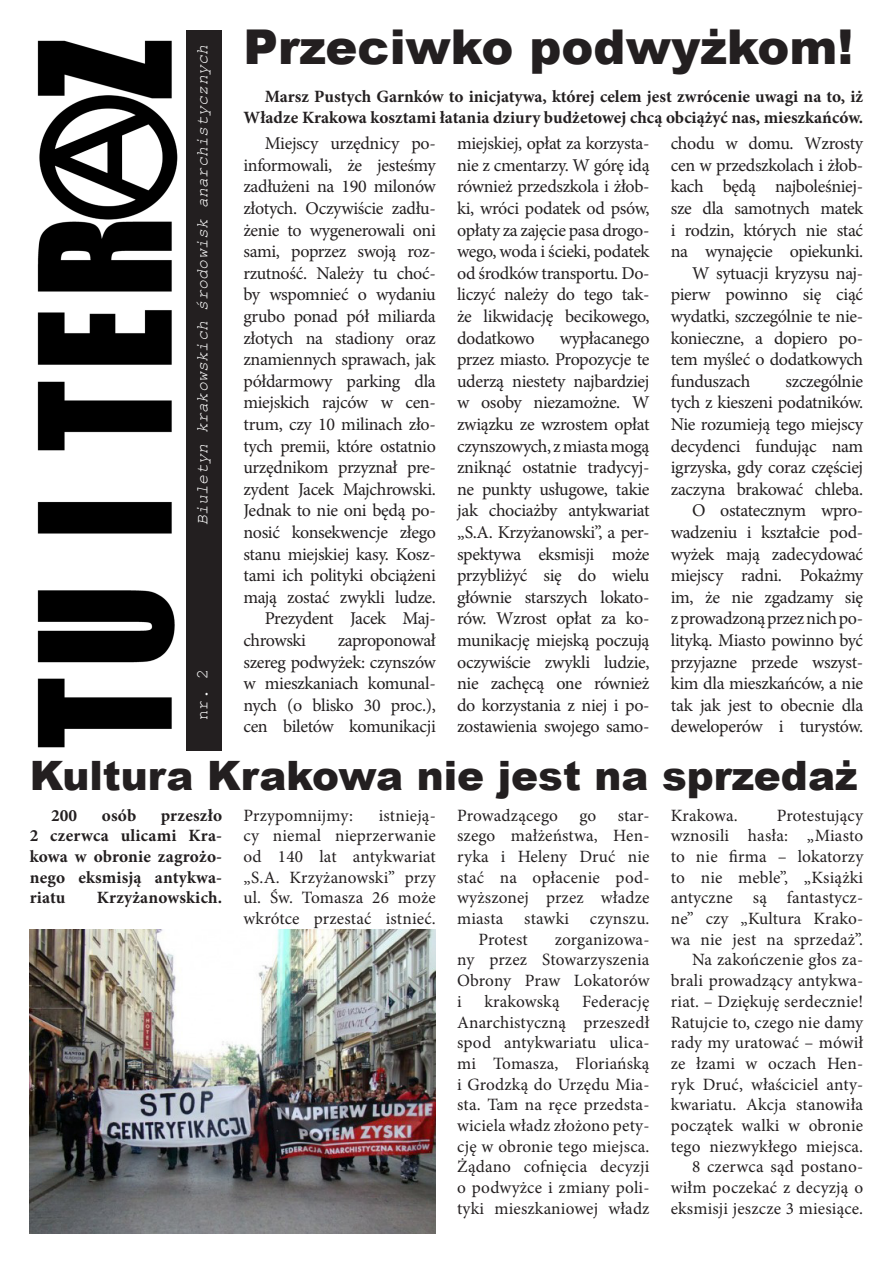
<style>
.page{position:relative;width:893px;height:1263px;background:#fff}
.page>*{position:absolute;margin:0;border:0;box-sizing:border-box;transform-origin:0 0}
.t1{font:900 48px "Arial";color:#231f20}
.t2{font:900 40.5px "Arial";color:#231f20}
.t3{font:18px/21.6px "Minion Pro";letter-spacing:-.02em;color:#231f20;text-align:justify}
.t4{font:17.25px/20.7px "Minion Pro";letter-spacing:.01em;color:#231f20;text-align:justify}
.t5{font:700 17.25px/20.7px "Minion Pro";color:#231f20;text-align:right}
.t6{font:italic 16.5px "Courier New";letter-spacing:.02em;color:#fff}
.t7{font:16.5px "Courier New";color:#fff}
</style>
<div class="page">
<img style="left:37px;top:40px;width:141px;height:708px">
<img style="left:30px;top:929px;width:406px;height:304px">
<div style="left:187px;top:30px;width:35px;height:720px;background:#231f20"></div>
<p class="t6" style="left:191px;top:525px;width:482px;rotate:-90deg">Biuletyn krakowskich środowisk anarchistycznych</p>
<p class="t7" style="left:192px;top:720px;width:52px;rotate:-90deg">nr. 2</p>
<p class="t1" style="left:243px;top:12px;width:612px">Przeciwko podwyżkom!</p>
<p class="t5" style="left:243px;top:86px;width:621px">Marsz Pustych Garnków to inicjatywa, której celem jest zwrócenie uwagi na to, iż<br>Władze Krakowa kosztami łatania dziury budżetowej chcą obciążyć nas, mieszkańców.</p>
<p class="t3" style="left:243px;top:133px;width:194px;text-indent:21px">Miejscy urzędnicy po&shy;informowali, że jesteśmy zadłużeni na 190 milonów złotych. Oczywiście zadłu&shy;żenie to wygenerowali oni sami, poprzez swoją roz&shy;rzutność. Należy tu choć&shy;by wspomnieć o wydaniu grubo ponad pół miliarda złotych na stadiony oraz znamiennych sprawach, jak półdarmowy parking dla miejskich rajców w cen&shy;trum, czy 10 milinach zło&shy;tych premii, które ostatnio urzędnikom przyznał pre&shy;zydent Jacek Majchrowski.<br>Jednak to nie oni będą po&shy;nosić konsekwencje złego stanu miejskiej kasy. Kosz&shy;tami ich polityki obciążeni mają zostać zwykli ludze.</p>
<p class="t3" style="left:243px;top:608px;width:194px;text-indent:21px">Prezydent Jacek Maj&shy;chrowski</p>
<p class="t3" style="left:243px;top:629px;width:194px;text-indent:94px">zaproponował szereg podwyżek: czynszów w mieszkaniach komunal&shy;nych (o blisko 30 proc.), cen biletów komunikacji</p>
<p class="t3" style="left:457px;top:133px;width:194px">miejskiej, opłat za korzysta&shy;nie z cmentarzy. W górę idą również przedszkola i żłob&shy;ki, wróci podatek od psów, opłaty za zajęcie pasa drogo&shy;wego, woda i ścieki, podatek od środków transportu. Do&shy;liczyć należy do tego tak&shy;że likwidację becikowego, dodatkowo</p>
<p class="t3" style="left:457px;top:327px;width:194px;text-indent:103px">wypłacanego przez miasto. Propozycje te uderzą niestety najbardziej w osoby niezamożne. W związku ze wzrostem opłat czynszowych, z miasta mogą zniknąć ostatnie tradycyj&shy;ne punkty usługowe, takie jak chociażby antykwariat „S.A. Krzyżanowski”, a per&shy;spektywa eksmisji może przybliżyć się do wielu głównie starszych lokato&shy;rów. Wzrost opłat za ko&shy;munikację miejską poczują oczywiście zwykli ludzie, nie zachęcą one również do korzystania z niej i po&shy;zostawienia swojego samo-</p>
<p class="t3" style="left:671px;top:133px;width:194px">chodu w domu. Wzrosty cen w przedszkolach i żłob&shy;kach będą najboleśniej&shy;sze dla samotnych matek i rodzin, których nie stać na wynajęcie opiekunki.</p>
<p class="t3" style="left:671px;top:262px;width:194px;text-indent:21px">W sytuacji kryzysu naj&shy;pierw powinno się ciąć wydatki, szczególnie te nie&shy;konieczne, a dopiero po&shy;tem myśleć o dodatkowych funduszach</p>
<p class="t3" style="left:671px;top:370px;width:194px;text-indent:115px">szczególnie tych z kieszeni podatników.<br>Nie rozumieją tego miejscy decydenci fundując nam igrzyska, gdy coraz częściej zaczyna brakować chleba.</p>
<p class="t3" style="left:671px;top:500px;width:194px;text-indent:21px">O ostatecznym wpro&shy;wadzeniu i kształcie pod&shy;wyżek mają zadecydować miejscy radni. Pokażmy im, że nie zgadzamy się z prowadzoną przez nich po&shy;lityką. Miasto powinno być przyjazne przede wszyst&shy;kim dla mieszkańców, a nie tak jak jest to obecnie dla deweloperów i turystów.</p>
<p class="t2" style="left:30px;top:746px;width:829px">Kultura Krakowa nie jest na sprzedaż</p>
<p class="t5" style="left:51px;top:804px;width:28px">200</p>
<p class="t5" style="left:102px;top:804px;width:36px">osób</p>
<p class="t4" style="left:243px;top:805px;width:194px;text-indent:135px">istnieją&shy;cy niemal nieprzerwanie od 140 lat antykwariat „S.A. Krzyżanowski” przy ul. Św. Tomasza 26 może wkrótce przestać istnieć.</p>
<p class="t4" style="left:457px;top:805px;width:194px">Prowadzącego go star&shy;szego małżeństwa, Hen&shy;ryka i Heleny Druć nie stać na opłacenie pod&shy;wyższonej przez władze miasta stawki czynszu.</p>
<p class="t4" style="left:478px;top:929px;width:51px">Protest</p>
<p class="t4" style="left:671px;top:805px;width:68px">Krakowa.</p>
<p class="t5" style="left:30px;top:804px;width:194px;text-align:justify;text-indent:131px">przeszło 2 czerwca ulicami Kra&shy;kowa w obronie zagrożo&shy;nego eksmisją antykwa&shy;riatu</p>
<p class="t4" style="left:243px;top:805px;width:111px">Przypomnijmy:</p>
<p class="t4" style="left:671px;top:805px;width:194px;text-indent:106px">Protestujący wznosili hasła: „Miasto to nie firma – lokatorzy to nie meble”, „Książki antyczne są fantastycz&shy;ne” czy „Kultura Krako&shy;wa nie jest na sprzedaż”.</p>
<p class="t4" style="left:671px;top:950px;width:194px;text-indent:21px">Na zakończenie głos za&shy;brali prowadzący antykwa&shy;riat. – Dziękuję serdecznie!<br>Ratujcie to, czego nie damy rady my uratować – mówił ze łzami w oczach Hen&shy;ryk Druć, właściciel anty&shy;kwariatu. Akcja stanowiła początek walki w obronie tego niezwykłego miejsca.</p>
<p class="t4" style="left:671px;top:1157px;width:194px;text-indent:21px">8 czerwca sąd postano&shy;wiłm poczekać z decyzją o eksmisji jeszcze 3 miesiące.</p>
<p class="t5" style="left:97px;top:887px;width:127px">Krzyżanowskich.</p>
<p class="t4" style="left:457px;top:929px;width:194px;text-indent:98px">zorganizowa&shy;ny przez Stowarzyszenia Obrony Praw Lokatorów i</p>
<p class="t4" style="left:457px;top:991px;width:194px;text-indent:125px">Federację Anarchistyczną przeszedł spod antykwariatu ulica&shy;mi Tomasza, Floriańską i Grodzką do Urzędu Mia&shy;sta. Tam na ręce przedsta&shy;wiciela władz złożono pety&shy;cję w obronie tego miejsca.<br>Żądano cofnięcia decyzji o podwyżce i zmiany poli&shy;tyki mieszkaniowej władz</p>
<p class="t4" style="left:484px;top:991px;width:77px">krakowską</p>
</div>
